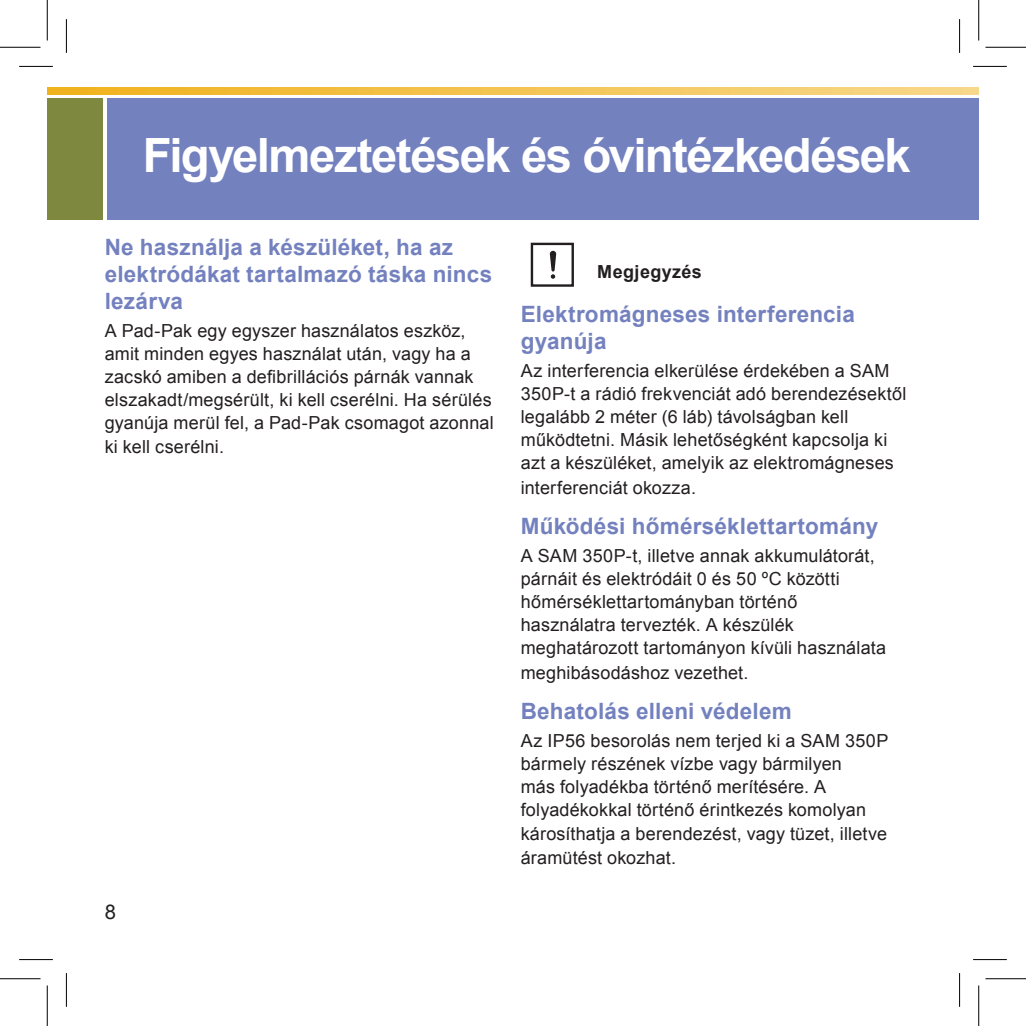
<style>
.page{position:relative;width:1026px;height:1026px;background:#fff}
.page>*{position:absolute;margin:0;border:0;box-sizing:border-box;transform-origin:0 0}
.t1{font:700 47.25px "Arial";letter-spacing:-.03em;color:#fff}
.t2{font:700 22.5px/27px "Arial";letter-spacing:.01em;color:#7481bf}
.t3{font:20.25px "Arial";color:#231f20}
.t4{font:18px/23.4px "Arial";letter-spacing:.01em;color:#231f20}
.t5{font:700 18px "Arial";letter-spacing:.02em;color:#231f20}
</style>
<div class="page">
<div style="left:107px;top:98px;width:871px;height:121px;background:#7481bf"></div>
<svg style="left:47px;top:87px;width:931px;height:8px;background:#f3c453"></svg>
<div style="left:47px;top:98px;width:55px;height:121px;background:#7e883e"></div>
<svg style="left:530px;top:242px;width:44px;height:44px"></svg>
<div style="left:531px;top:243px;width:43px;height:44px;border:2px solid #231f20"></div>
<hr style="left:19px;top:66px;width:34px;height:1px;background:#000">
<hr style="left:973px;top:66px;width:34px;height:1px;background:#000">
<hr style="left:19px;top:959px;width:34px;height:1px;background:#000">
<hr style="left:973px;top:959px;width:34px;height:1px;background:#000">
<hr style="left:66px;top:19px;width:1px;height:34px;background:#000">
<hr style="left:66px;top:973px;width:1px;height:34px;background:#000">
<hr style="left:959px;top:19px;width:1px;height:34px;background:#000">
<hr style="left:959px;top:973px;width:1px;height:34px;background:#000">
<hr style="left:0;top:47px;width:40px;height:1px;background:#000">
<hr style="left:985px;top:47px;width:41px;height:1px;background:#000">
<hr style="left:0;top:978px;width:40px;height:1px;background:#000">
<hr style="left:985px;top:978px;width:41px;height:1px;background:#000">
<hr style="left:47px;top:0;width:1px;height:40px;background:#000">
<hr style="left:47px;top:985px;width:1px;height:41px;background:#000">
<hr style="left:978px;top:0;width:1px;height:40px;background:#000">
<hr style="left:978px;top:985px;width:1px;height:41px;background:#000">
<h1 class="t1" style="left:143px;top:124px;width:769px">Figyelmeztetések és óvintézkedések</h1>
<p class="t2" style="left:105px;top:234px;width:389px">Ne használja a készüléket, ha az elektródákat tartalmazó táska nincs lezárva</p>
<p class="t4" style="left:105px;top:319px;width:390px">A Pad-Pak egy egyszer használatos eszköz, amit minden egyes használat után, vagy ha a zacskó amiben a defibrillációs párnák vannak elszakadt/megsérült, ki kell cserélni. Ha sérülés gyanúja merül fel, a Pad-Pak csomagot azonnal ki kell cserélni.</p>
<p class="t3" style="left:105px;top:898px;width:13px">8</p>
<p class="t5" style="left:597px;top:259px;width:106px">Megjegyzés</p>
<p class="t2" style="left:521px;top:301px;width:336px">Elektromágneses interferencia gyanúja</p>
<p class="t4" style="left:521px;top:359px;width:387px">Az interferencia elkerülése érdekében a SAM 350P-t a rádió frekvenciát adó berendezésektől legalább 2 méter (6 láb) távolságban kell működtetni. Másik lehetőségként kapcsolja ki azt a készüléket, amelyik az elektromágneses interferenciát okozza.</p>
<p class="t2" style="left:521px;top:513px;width:359px">Működési hőmérséklettartomány</p>
<p class="t4" style="left:521px;top:544px;width:367px">A SAM 350P-t, illetve annak akkumulátorát, párnáit és elektródáit 0 és 50 ºC közötti hőmérséklettartományban történő használatra tervezték. A készülék meghatározott tartományon kívüli használata meghibásodáshoz vezethet.</p>
<p class="t2" style="left:521px;top:698px;width:273px">Behatolás elleni védelem</p>
<p class="t4" style="left:521px;top:729px;width:369px">Az IP56 besorolás nem terjed ki a SAM 350P bármely részének vízbe vagy bármilyen<br>más folyadékba történő merítésére. A folyadékokkal történő érintkezés komolyan károsíthatja a berendezést, vagy tüzet, illetve áramütést okozhat.</p>
</div>
